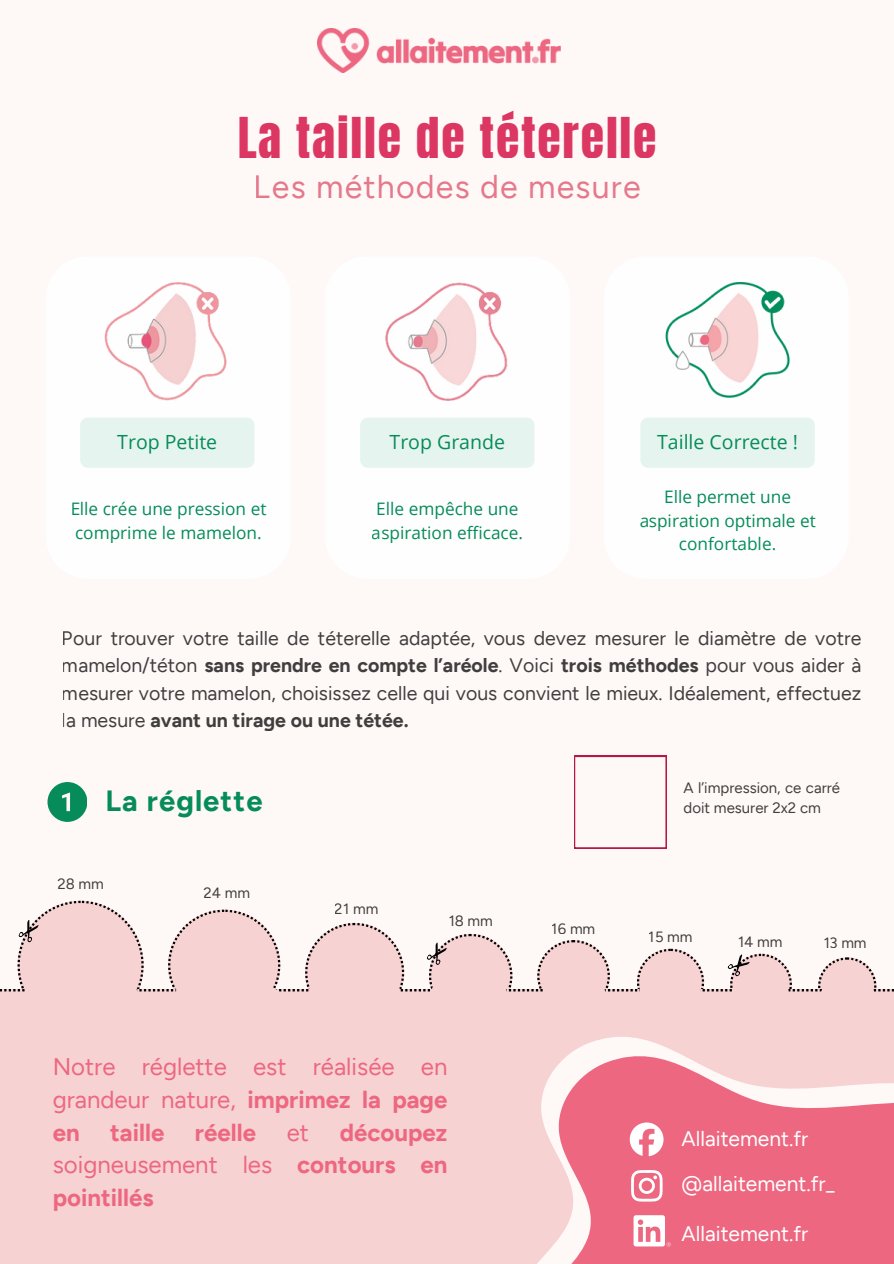
<style>
.page{position:relative;width:894px;height:1264px;background:#fff}
.page>*{position:absolute;margin:0;border:0;box-sizing:border-box;transform-origin:0 0}
.t1{font:47.85px "Anton";letter-spacing:.035em;color:#dc3762}
.t2{font:32.25px "Oak Sans";letter-spacing:.035em;color:#e5798b}
.t3{font:700 29.1px "Oak Sans";letter-spacing:.035em;color:#058c5a}
.t4{font:24px/32.7px "Oak Sans";color:#ed6780;text-align:justify}
.t5{font:700 24px/32.7px "Oak Sans";color:#ed6780;text-align:justify}
.t6{font:21px "Oak Sans";color:#fff}
.t7{font:19.5px/27px "Oak Sans";color:#000;text-align:justify}
.t8{font:19.5px "Open Sans";color:#058c5a}
.t9{font:17.25px/23.5px "Open Sans";color:#058c5a}
.t10{font:15px/20.2px "Oak Sans";color:#000}
.t11{font:14.85px "Oak Sans";color:#000}
.s1{font-weight:700}
.s2{font-weight:400}
</style>
<div class="page">
<div style="left:0;top:0;width:893px;height:1263px;background:#fef8f7"></div>
<img style="left:317px;top:28px;width:243px;height:44px">
<div style="left:603px;top:256px;width:245px;height:322px;background:#fefefe"></div>
<img style="left:665px;top:283px;width:125px;height:115px">
<div style="left:325px;top:256px;width:244px;height:322px;background:#fefefe"></div>
<div style="left:46px;top:256px;width:244px;height:322px;background:#fefefe"></div>
<div style="left:640px;top:417px;width:174px;height:51px;background:#e6f4ef"></div>
<div style="left:360px;top:417px;width:174px;height:51px;background:#e6f4ef"></div>
<div style="left:80px;top:417px;width:174px;height:51px;background:#e6f4ef"></div>
<img style="left:385px;top:283px;width:123px;height:117px">
<img style="left:105px;top:283px;width:122px;height:117px">
<svg style="left:47px;top:782px;width:40px;height:39px"></svg>
<svg style="left:537px;top:940px;width:72px;height:49px"></svg>
<svg style="left:637px;top:948px;width:67px;height:41px"></svg>
<svg style="left:305px;top:922px;width:99px;height:67px"></svg>
<svg style="left:168px;top:909px;width:112px;height:80px"></svg>
<svg style="left:823px;top:957px;width:49px;height:13px"></svg>
<div style="left:0;top:989px;width:893px;height:274px;background:#f6d2d2"></div>
<div style="left:25px;top:947px;width:113px;height:103px;background:#f6d2d2"></div>
<div style="left:176px;top:961px;width:94px;height:59px;background:#f6d2d2"></div>
<div style="left:309px;top:957px;width:90px;height:71px;background:#f6d2d2"></div>
<div style="left:431px;top:965px;width:76px;height:60px;background:#f6d2d2"></div>
<div style="left:542px;top:960px;width:63px;height:71px;background:#f6d2d2"></div>
<div style="left:639px;top:955px;width:61px;height:73px;background:#f6d2d2"></div>
<div style="left:731px;top:962px;width:58px;height:71px;background:#f6d2d2"></div>
<div style="left:818px;top:970px;width:58px;height:72px;background:#f6d2d2"></div>
<div style="left:499px;top:1018px;width:394px;height:245px;background:#f6d2d2"></div>
<svg style="left:517px;top:1038px;width:376px;height:225px;background:#f190a0"></svg>
<svg style="left:629px;top:1122px;width:34px;height:34px"></svg>
<svg style="left:631px;top:1170px;width:31px;height:31px"></svg>
<svg style="left:633px;top:1215px;width:37px;height:31px"></svg>
<div style="left:194px;top:979px;width:94px;height:59px;background:#f6d2d2"></div>
<svg style="left:18px;top:900px;width:126px;height:129px"></svg>
<svg style="left:425px;top:933px;width:87px;height:84px"></svg>
<svg style="left:726px;top:953px;width:65px;height:61px"></svg>
<svg style="left:574px;top:756px;width:92px;height:92px"></svg>
<h1 class="t1" style="left:237px;top:103px;width:420px">La taille de téterelle</h1>
<h2 class="t2" style="left:254px;top:168px;width:388px">Les méthodes de mesure</h2>
<p class="t8" style="left:117px;top:428px;width:101px">Trop Petite</p>
<p class="t8" style="left:389px;top:428px;width:117px">Trop Grande</p>
<p class="t8" style="left:657px;top:428px;width:142px">Taille Correcte !</p>
<p class="t9" style="left:70px;top:496px;width:198px">Elle crée une pression et comprime le mamelon.</p>
<p class="t9" style="left:371px;top:496px;width:153px">Elle empêche une aspiration efficace.</p>
<p class="t9" style="left:639px;top:485px;width:178px;text-align:center">Elle permet une aspiration optimale et confortable.</p>
<p class="t7" style="left:62px;top:625px;width:800px">Pour trouver votre taille de téterelle adaptée, vous devez mesurer le diamètre de votre mamelon/téton <span class="s1">sans prendre en compte l’aréole</span>. Voici <span class="s1">trois méthodes</span> pour vous aider à mesurer votre mamelon, choisissez celle qui vous convient le mieux. Idéalement, effectuez la mesure <span class="s1">avant un tirage ou une tétée.</span></p>
<h3 class="t3" style="left:105px;top:783px;width:158px">La réglette</h3>
<p class="t11" style="left:57px;top:875px;width:48px">28 mm</p>
<p class="t11" style="left:203px;top:883px;width:48px">24 mm</p>
<p class="t11" style="left:335px;top:900px;width:45px">21 mm</p>
<p class="t11" style="left:448px;top:911px;width:46px">18 mm</p>
<p class="t4" style="left:53px;top:1050px;width:396px">Notre réglette est réalisée en grandeur nature, <span class="s1">imprimez la page en</span></p>
<p class="t5" style="left:110px;top:1115px;width:56px">taille</p>
<p class="t5" style="left:195px;top:1115px;width:63px">réelle</p>
<p class="t4" style="left:287px;top:1115px;width:24px">et</p>
<p class="t5" style="left:53px;top:1115px;width:396px;text-indent:287px">découpez <span class="s2">soigneusement les</span> contours en pointillés</p>
<p class="t11" style="left:551px;top:919px;width:45px">16 mm</p>
<p class="t10" style="left:683px;top:777px;width:158px">A l’impression, ce carré doit mesurer 2x2 cm</p>
<p class="t11" style="left:648px;top:928px;width:45px">15 mm</p>
<p class="t11" style="left:737px;top:932px;width:46px">14 mm</p>
<p class="t11" style="left:823px;top:933px;width:45px">13 mm</p>
<p class="t6" style="left:681px;top:1125px;width:128px">Allaitement.fr</p>
<p class="t6" style="left:681px;top:1171px;width:155px">@allaitement.fr_</p>
<p class="t6" style="left:681px;top:1221px;width:128px">Allaitement.fr</p>
</div>
